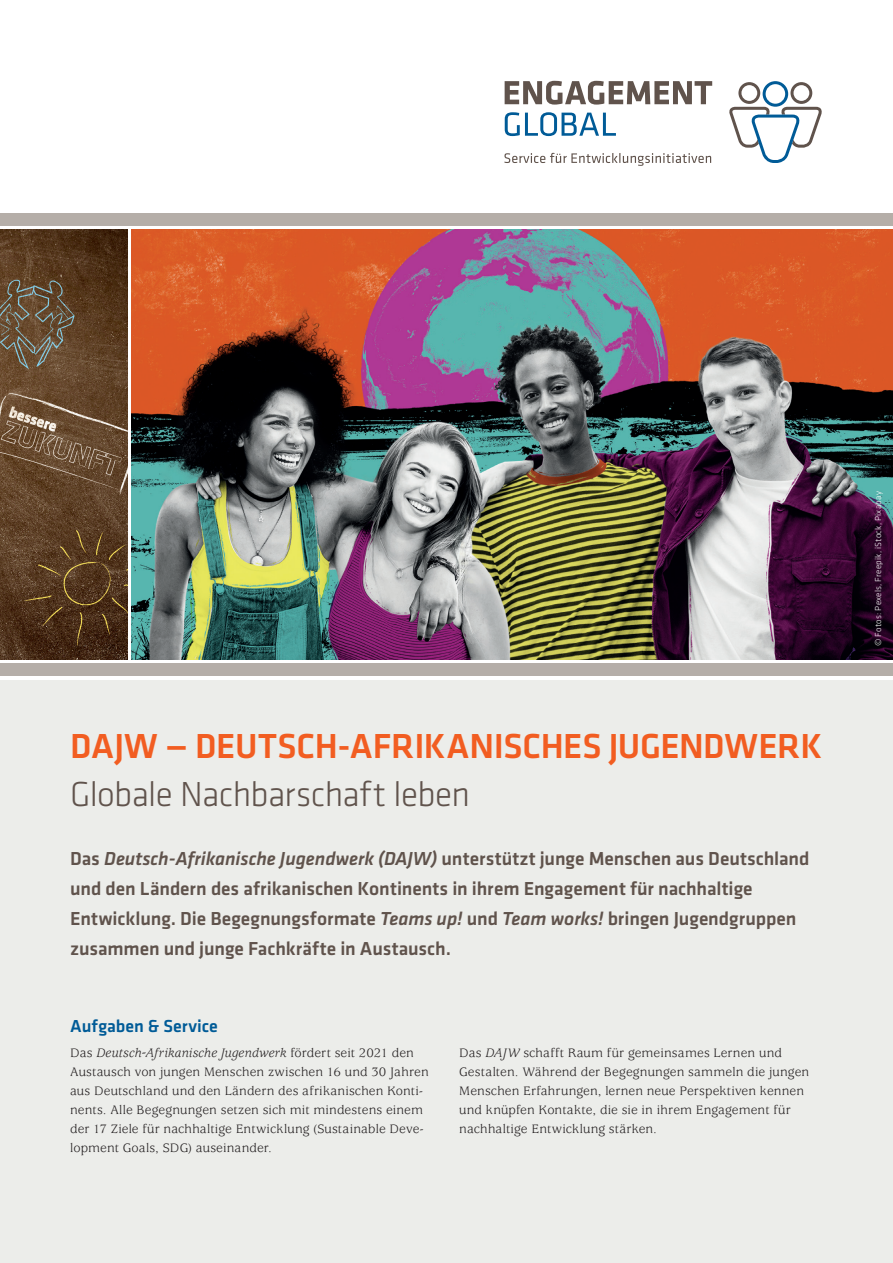
<style>
.page{position:relative;width:893px;height:1263px;background:#fff}
.page>*{position:absolute;margin:0;border:0;box-sizing:border-box;transform-origin:0 0}
.t1{font:500 36px "Klavika Basic";letter-spacing:-.005em;color:#f25d21}
.t2{font:300 36px "Klavika Basic";letter-spacing:-.02em;color:#60534c}
.t3{font:500 19.5px/30px "Klavika Basic";letter-spacing:-.005em;color:#60534c}
.t4{font:500 18px "Klavika Basic";color:#005b97}
.t5{font:13.5px/19.2px "Usherwood Std";letter-spacing:.01em;color:#231f20}
.P___BU{font:300 9px "Klavika Basic";letter-spacing:.025em;color:#fff}
.s1{font-style:italic}
</style>
<div class="page">
<div style="left:0;top:663px;width:893px;height:13px;background:#b5aea8"></div>
<div style="left:0;top:213px;width:893px;height:12px;background:#b5aea8"></div>
<div style="left:0;top:680px;width:893px;height:583px;background:#ecedea"></div>
<img style="left:132px;top:230px;width:761px;height:429px">
<img style="left:0;top:230px;width:128px;height:429px">
<svg style="left:729px;top:81px;width:93px;height:82px"></svg>
<svg style="left:505px;top:81px;width:207px;height:24px"></svg>
<svg style="left:505px;top:112px;width:111px;height:24px"></svg>
<svg style="left:504px;top:153px;width:207px;height:13px"></svg>
<h1 class="t1" style="left:70px;top:722px;width:753px">DAJW — DEUTSCH-AFRIKANISCHES JUGENDWERK</h1>
<p class="t2" style="left:70px;top:773px;width:401px">Globale Nachbarschaft leben</p>
<p class="t3" style="left:70px;top:843px;width:741px">Das <span class="s1">Deutsch-Afrikanische Jugendwerk (DAJW)</span> unterstützt junge Menschen aus Deutschland und den Ländern des afrikanischen Kontinents in ihrem Engagement für nachhaltige Entwicklung. Die Begegnungsformate <span class="s1">Teams up!</span> und <span class="s1">Team works!</span> bringen Jugendgruppen zusammen und junge Fachkräfte in Austausch.</p>
<h1 class="t4" style="left:70px;top:1013px;width:149px">Aufgaben &amp; Service</h1>
<p class="t5" style="left:70px;top:1043px;width:360px">Das <span class="s1">Deutsch-Afrikanische Jugendwerk</span> fördert seit 2021 den Austausch von jungen Menschen zwischen 16 und 30 Jahren aus Deutschland und den Ländern des afrikanischen Konti&shy;nents. Alle Begegnungen setzen sich mit mindestens einem der 17 Ziele für nachhaltige Entwicklung (Sustainable Deve&shy;lopment Goals, SDG) auseinander.</p>
<p class="t5" style="left:459px;top:1043px;width:351px">Das <span class="s1">DAJW</span> schafft Raum für gemeinsames Lernen und Gestalten. Während der Begegnungen sammeln die jungen Menschen Erfahrungen, lernen neue Perspektiven kennen und knüpfen Kontakte, die sie in ihrem Engagement für nachhaltige Entwicklung stärken.</p>
<p class="P___BU" style="left:873px;top:646px;width:157px;rotate:-90deg">© Fotos: Pexels, Freepik, iStock, Pixabay</p>
</div>
